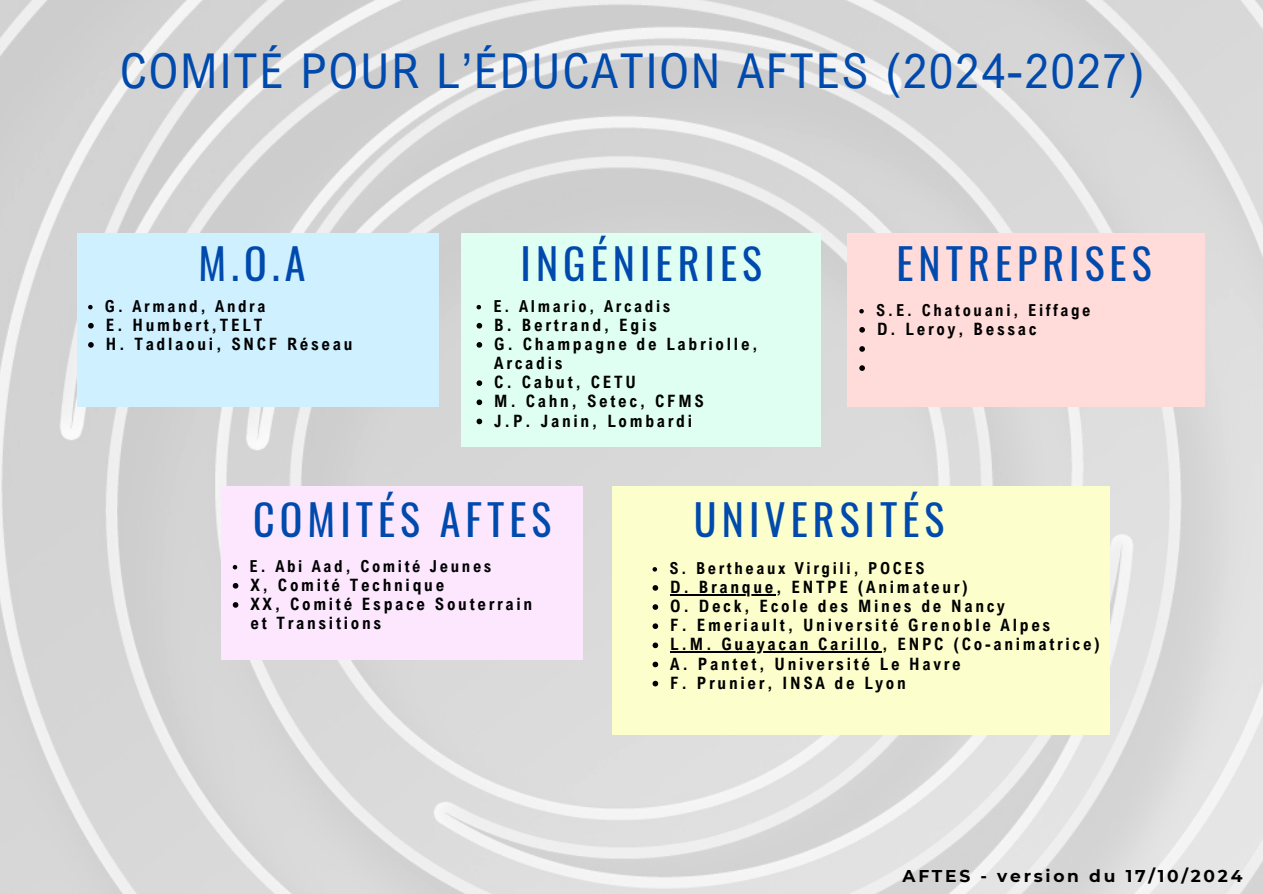
<style>
.page{position:relative;width:1263px;height:894px;background:#fff}
.page>*{position:absolute;margin:0;border:0;box-sizing:border-box;transform-origin:0 0}
.t1{font:48px "Arial Nova Cond";letter-spacing:.04em;color:#004aad}
.t2{font:42px "Oswald";letter-spacing:.12em;color:#004aad}
.t3{font:700 17.1px/19.2px "Arial Nova Cond";letter-spacing:.16em;color:#000}
.t4{font:700 17.1px "Montserrat";letter-spacing:.16em;color:#000}
.t5{font:700 16.5px "Arial Nova Cond";letter-spacing:.16em;color:#000}
</style>
<div class="page">
<img style="left:0;top:0;width:1263px;height:893px">
<div style="left:462px;top:233px;width:359px;height:213px;background:#e0fff3"></div>
<div style="left:847px;top:233px;width:358px;height:173px;background:#ffdbd9"></div>
<div style="left:77px;top:233px;width:361px;height:173px;background:#cef0ff"></div>
<div style="left:612px;top:486px;width:498px;height:248px;background:#fcffcb"></div>
<div style="left:221px;top:486px;width:362px;height:174px;background:#fce7ff"></div>
<svg style="left:88px;top:305px;width:5px;height:4px"></svg>
<svg style="left:88px;top:323px;width:6px;height:5px"></svg>
<svg style="left:88px;top:342px;width:6px;height:5px"></svg>
<svg style="left:477px;top:305px;width:4px;height:4px"></svg>
<svg style="left:477px;top:323px;width:5px;height:5px"></svg>
<svg style="left:477px;top:342px;width:5px;height:5px"></svg>
<svg style="left:477px;top:380px;width:5px;height:6px"></svg>
<svg style="left:477px;top:399px;width:5px;height:6px"></svg>
<svg style="left:477px;top:418px;width:5px;height:6px"></svg>
<svg style="left:859px;top:309px;width:5px;height:4px"></svg>
<svg style="left:859px;top:327px;width:6px;height:5px"></svg>
<svg style="left:859px;top:346px;width:6px;height:5px"></svg>
<svg style="left:859px;top:365px;width:6px;height:6px"></svg>
<svg style="left:233px;top:565px;width:4px;height:4px"></svg>
<svg style="left:233px;top:583px;width:5px;height:5px"></svg>
<svg style="left:233px;top:602px;width:5px;height:5px"></svg>
<svg style="left:653px;top:567px;width:4px;height:4px"></svg>
<svg style="left:653px;top:585px;width:5px;height:5px"></svg>
<hr style="left:670px;top:594px;width:106px;height:1px;background:#000">
<svg style="left:653px;top:604px;width:5px;height:5px"></svg>
<svg style="left:653px;top:623px;width:5px;height:5px"></svg>
<svg style="left:653px;top:642px;width:5px;height:6px"></svg>
<hr style="left:670px;top:651px;width:212px;height:1px;background:#000">
<svg style="left:653px;top:661px;width:5px;height:6px"></svg>
<svg style="left:653px;top:680px;width:5px;height:6px"></svg>
<p class="t1" style="left:120px;top:41px;width:1026px">COMITÉ POUR L’ÉDUCATION AFTES (2024-2027)</p>
<h1 class="t2" style="left:199px;top:231px;width:108px">M.O.A</h1>
<h2 class="t2" style="left:521px;top:231px;width:243px">INGÉNIERIES</h2>
<p class="t2" style="left:896px;top:231px;width:257px">ENTREPRISES</p>
<h2 class="t5" style="left:105px;top:295px;width:162px">G. Armand, Andra</h2>
<p class="t3" style="left:106px;top:314px;width:158px">E. Humbert,TELT</p>
<p class="t3" style="left:106px;top:334px;width:248px">H. Tadlaoui, SNCF Réseau</p>
<p class="t5" style="left:493px;top:295px;width:178px">E. Almario, Arcadis</p>
<p class="t3" style="left:494px;top:314px;width:164px">B. Bertrand, Egis</p>
<p class="t3" style="left:494px;top:334px;width:265px">G. Champagne de Labriolle,<br>Arcadis</p>
<h2 class="t3" style="left:494px;top:372px;width:143px">C. Cabut, CETU</h2>
<p class="t3" style="left:494px;top:391px;width:211px">M. Cahn, Setec, CFMS</p>
<p class="t3" style="left:494px;top:410px;width:199px">J.P. Janin, Lombardi</p>
<p class="t5" style="left:876px;top:299px;width:216px">S.E. Chatouani, Eiffage</p>
<h2 class="t3" style="left:877px;top:319px;width:161px">D. Leroy, Bessac</h2>
<p class="t2" style="left:253px;top:486px;width:300px">COMITÉS AFTES</p>
<p class="t2" style="left:694px;top:486px;width:252px">UNIVERSITÉS</p>
<p class="t5" style="left:250px;top:555px;width:243px">E. Abi Aad, Comité Jeunes</p>
<p class="t3" style="left:250px;top:574px;width:195px">X, Comité Technique</p>
<p class="t3" style="left:250px;top:593px;width:283px">XX, Comité Espace Souterrain et Transitions</p>
<p class="t5" style="left:669px;top:557px;width:257px">S. Bertheaux Virgili, POCES</p>
<p class="t3" style="left:670px;top:576px;width:299px">D. Branque, ENTPE (Animateur)</p>
<p class="t3" style="left:670px;top:596px;width:336px">O. Deck, Ecole des Mines de Nancy</p>
<h2 class="t3" style="left:670px;top:615px;width:382px">F. Emeriault, Université Grenoble Alpes</h2>
<p class="t3" style="left:670px;top:634px;width:431px">L.M. Guayacan Carillo, ENPC (Co-animatrice)</p>
<p class="t3" style="left:670px;top:653px;width:292px">A. Pantet, Université Le Havre</p>
<p class="t3" style="left:670px;top:672px;width:237px">F. Prunier, INSA de Lyon</p>
<p class="t4" style="left:903px;top:865px;width:341px">AFTES - version du 17/10/2024</p>
</div>
